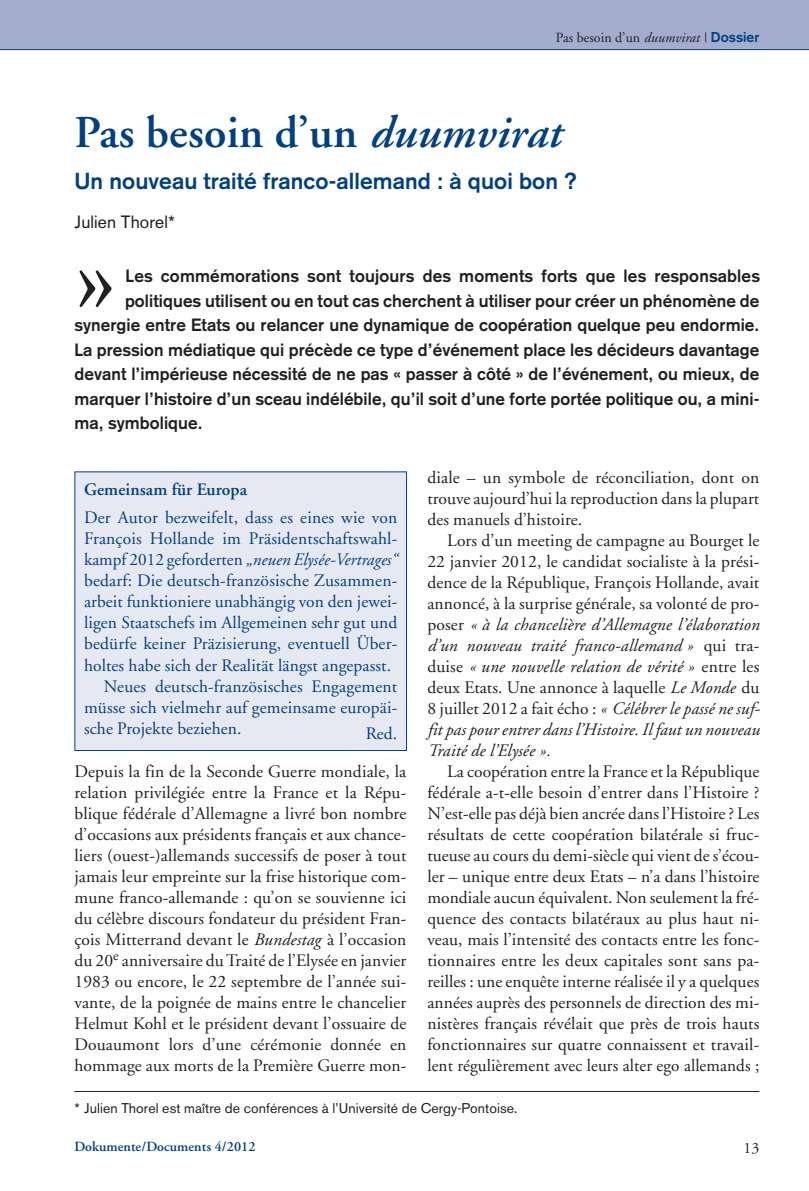
<style>
.page{position:relative;width:809px;height:1191px;background:#fff}
.page>*{position:absolute;margin:0;border:0;box-sizing:border-box;transform-origin:0 0}
.t1{font:111.48px "Adobe Garamond";color:#231f20}
.t2{font:600 45.5px "Adobe Garamond";letter-spacing:.005em;color:#014181}
.t3{font:700 22.75px "Akzidenz Grotesk";letter-spacing:.005em;color:#014181}
.t4{font:17.5px/21px "Adobe Garamond";letter-spacing:.005em;color:#231f20;text-align:justify}
.t5{font:700 17.5px "Akzidenz Grotesk";letter-spacing:.005em;color:#231f20}
.t6{font:17.5px "Adobe Garamond";letter-spacing:.005em;color:#014181}
.t7{font:italic 17.5px "Adobe Garamond";color:#014181}
.t8{font:600 17.5px "Adobe Garamond";letter-spacing:.005em;color:#014181}
.t9{font:17.5px "Akzidenz Grotesk";letter-spacing:.005em;color:#231f20}
.t10{font:15.75px "Adobe Garamond";color:#231f20}
.t11{font:14px "Akzidenz Grotesk BE";letter-spacing:.005em;color:#231f20}
.t12{font:14px "Adobe Garamond";letter-spacing:.005em;color:#231f20}
.t13{font:600 14px "Adobe Garamond";letter-spacing:.005em;color:#014181}
.s1{font-style:italic}
.s2{font-family:"Akzidenz Grotesk";font-weight:700;color:#014181}
.s3{font-style:normal}
</style>
<div class="page">
<div style="left:0;top:0;width:809px;height:50px;background:#a4adcd"></div>
<hr style="left:74px;top:1091px;width:685px;height:1px;background:#231f20">
<hr style="left:0;top:49px;width:809px;height:1px;background:#014181">
<div style="left:75px;top:472px;width:331px;height:278px;background:#e7e9f2"></div>
<div style="left:74px;top:471px;width:333px;height:280px;border:1px solid #014181"></div>
<p class="t12" style="left:556px;top:32px;width:205px">Pas besoin d’un <span class="s1">duumvirat</span> | <span class="s2">Dossier</span></p>
<h2 class="t2" style="left:74px;top:114px;width:487px">Pas besoin d’un <span class="s1">duumvirat</span></h2>
<h3 class="t3" style="left:74px;top:173px;width:504px">Un nouveau traité franco-allemand : à quoi bon ?</h3>
<p class="t9" style="left:74px;top:215px;width:102px">Julien Thorel*</p>
<h1 class="t1" style="left:74px;top:232px;width:44px">»</h1>
<p class="t5" style="left:126px;top:269px;width:636px">Les commémorations sont toujours des moments forts que les responsables</p>
<p class="t5" style="left:125px;top:294px;width:636px">politiques utilisent ou en tout cas cherchent à utiliser pour créer un phénomène de</p>
<p class="t5" style="left:74px;top:318px;width:686px">synergie entre Etats ou relancer une dynamique de coopération quelque peu endormie.</p>
<p class="t5" style="left:74px;top:343px;width:686px">La pression médiatique qui précède ce type d’événement place les décideurs davantage</p>
<p class="t5" style="left:74px;top:367px;width:686px">devant l’impérieuse nécessité de ne pas « passer à côté » de l’événement, ou mieux, de</p>
<p class="t5" style="left:74px;top:392px;width:686px">marquer l’histoire d’un sceau indélébile, qu’il soit d’une forte portée politique ou, a mini-</p>
<p class="t5" style="left:74px;top:416px;width:130px">ma, symbolique.</p>
<p class="t8" style="left:84px;top:483px;width:164px">Gemeinsam für Europa</p>
<p class="t6" style="left:84px;top:511px;width:315px">Der Autor bezweifelt, dass es eines wie von</p>
<p class="t6" style="left:84px;top:532px;width:315px">François Hollande im Präsidentschaftswahl-</p>
<p class="t7" style="left:84px;top:553px;width:315px"><span class="s3">kampf 2012 geforderten</span> „neuen Elysée-Vertrages“</p>
<p class="t6" style="left:84px;top:574px;width:315px">bedarf: Die deutsch-französische Zusammen-</p>
<p class="t6" style="left:84px;top:595px;width:315px">arbeit funktioniere unabhängig von den jewei-</p>
<p class="t6" style="left:84px;top:616px;width:315px">ligen Staatschefs im Allgemeinen sehr gut und</p>
<p class="t6" style="left:84px;top:637px;width:315px">bedürfe keiner Präzisierung, eventuell Über-</p>
<p class="t6" style="left:84px;top:658px;width:308px">holtes habe sich der Realität längst angepasst.</p>
<p class="t6" style="left:104px;top:679px;width:295px">Neues deutsch-französisches Engagement</p>
<p class="t6" style="left:84px;top:700px;width:315px">müsse sich vielmehr auf gemeinsame europäi-</p>
<p class="t6" style="left:84px;top:721px;width:159px">sche Projekte beziehen.</p>
<p class="t6" style="left:366px;top:726px;width:33px">Red.</p>
<p class="t4" style="left:74px;top:762px;width:333px">Depuis la fin de la Seconde Guerre mondiale, la relation privilégiée entre la France et la Répu&shy;blique fédérale d’Allemagne a livré bon nombre d’occasions aux présidents français et aux chance&shy;liers (ouest-)allemands successifs de poser à tout jamais leur empreinte sur la frise historique com&shy;mune franco-allemande : qu’on se souvienne ici du célèbre discours fondateur du président Fran&shy;çois Mitterrand devant le <span class="s1">Bundestag</span> à l’occasion du 20<sup>e</sup> anniversaire duTraité de l’Elysée en janvier 1983 ou encore, le 22 septembre de l’année sui&shy;vante, de la poignée de mains entre le chancelier Helmut Kohl et le président devant l’ossuaire de Douaumont lors d’une cérémonie donnée en hommage aux morts de la Première Guerre mon-</p>
<p class="t4" style="left:427px;top:468px;width:333px">diale – un symbole de réconciliation, dont on trouve aujourd’hui la reproduction dans la plupart des manuels d’histoire.</p>
<p class="t4" style="left:427px;top:531px;width:334px;text-indent:20px">Lors d’un meeting de campagne au Bourget le 22 janvier 2012, le candidat socialiste à la prési&shy;dence de la République, François Hollande, avait annoncé, à la surprise générale, sa volonté de pro&shy;poser <span class="s1">« à la chancelière d’Allemagne l’élaboration d’un nouveau traité franco-allemand »</span> qui tra&shy;duise <span class="s1">« une nouvelle relation de vérité »</span> entre les deux Etats. Une annonce à laquelle <span class="s1">Le Monde</span> du 8 juillet 2012 a fait écho : <span class="s1">« Célébrer le passé ne suf&shy;fit pas pour entrer dans l’Histoire. Il faut un nouveau Traité de l’Elysée ».</span></p>
<p class="t4" style="left:427px;top:762px;width:333px;text-indent:20px">La coopération entre la France et la République fédérale a-t-elle besoin d’entrer dans l’Histoire ?<br>N’est-elle pas déjà bien ancrée dans l’Histoire ? Les résultats de cette coopération bilatérale si fruc&shy;tueuse au cours du demi-siècle qui vient de s’écou&shy;ler – unique entre deux Etats – n’a dans l’histoire mondiale aucun équivalent. Non seulement la fré&shy;quence des contacts bilatéraux au plus haut ni&shy;veau, mais l’intensité des contacts entre les fonc&shy;tionnaires entre les deux capitales sont sans pa&shy;reilles : une enquête interne réalisée il y a quelques années auprès des personnels de direction des mi&shy;nistères français révélait que près de trois hauts fonctionnaires sur quatre connaissent et travail&shy;lent régulièrement avec leurs alter ego allemands ;</p>
<p class="t11" style="left:74px;top:1103px;width:444px">* Julien Thorel est maître de conférences à l’Université de Cergy-Pontoise.</p>
<p class="t13" style="left:74px;top:1141px;width:183px">Dokumente/Documents 4/2012</p>
<p class="t10" style="left:743px;top:1141px;width:17px">13</p>
</div>
